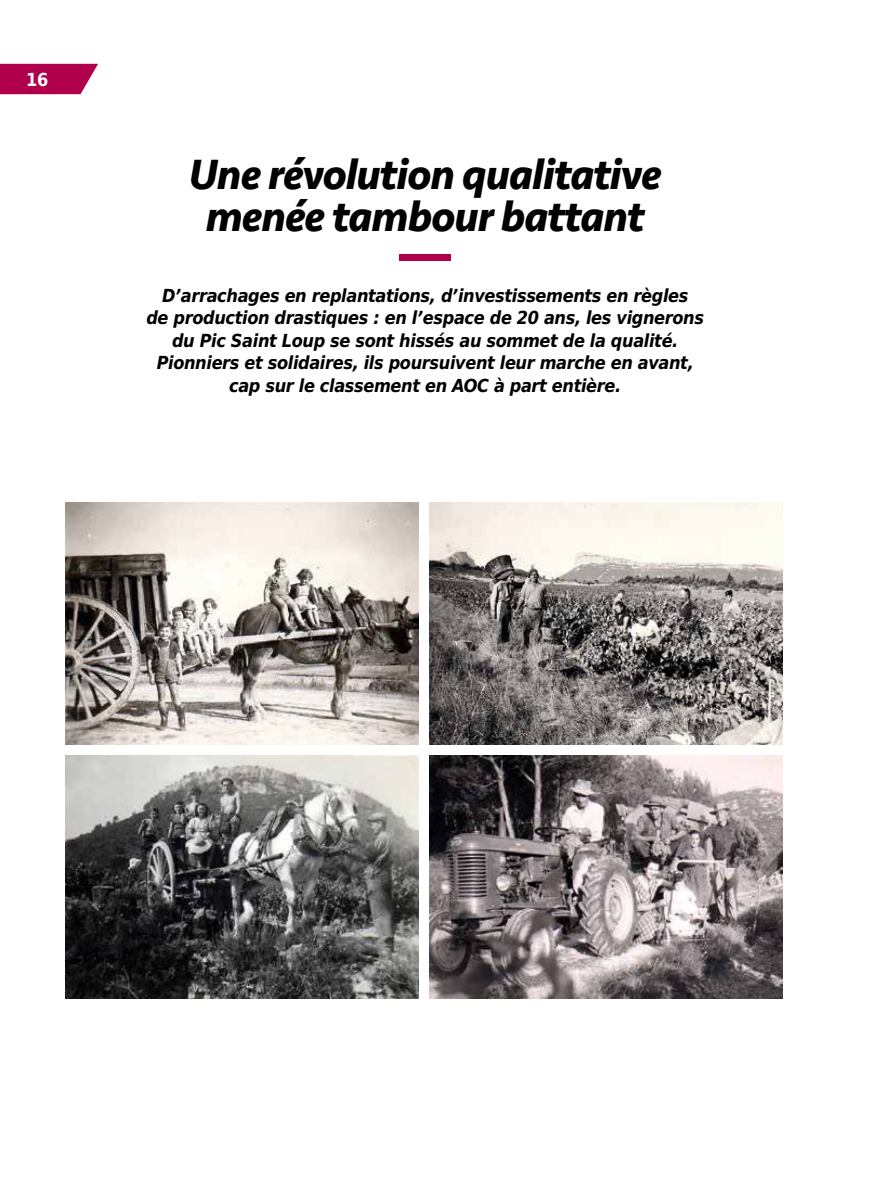
<style>
.page{position:relative;width:893px;height:1191px;background:#fff}
.page>*{position:absolute;margin:0;border:0;box-sizing:border-box;transform-origin:0 0}
.t1{font:italic 700 43.5px/42px "Seravek";letter-spacing:-.025em;color:#000;text-align:center}
.t2{font:italic 700 18px/22.5px "DejaVu Sans Condensed";letter-spacing:-.02em;color:#000;text-align:center}
.t3{font:700 18px "DejaVu Sans Condensed";color:#fff}
</style>
<div class="page">
<svg style="left:0;top:64px;width:98px;height:30px;background:#b6165b"></svg>
<div style="left:400px;top:254px;width:51px;height:7px;background:#b0004c"></div>
<img style="left:66px;top:502px;width:353px;height:242px">
<img style="left:66px;top:756px;width:353px;height:242px">
<img style="left:429px;top:756px;width:353px;height:242px">
<img style="left:429px;top:502px;width:353px;height:242px">
<p class="t3" style="left:26px;top:65px;width:24px">16</p>
<h1 class="t1" style="left:189px;top:152px;width:474px">Une révolution qualitative menée tambour battant</h1>
<p class="t2" style="left:146px;top:284px;width:559px">D’arrachages en replantations, d’investissements en règles<br>de production drastiques : en l’espace de 20 ans, les vignerons du Pic Saint Loup se sont hissés au sommet de la qualité.<br>Pionniers et solidaires, ils poursuivent leur marche en avant, cap sur le classement en AOC à part entière.</p>
</div>
